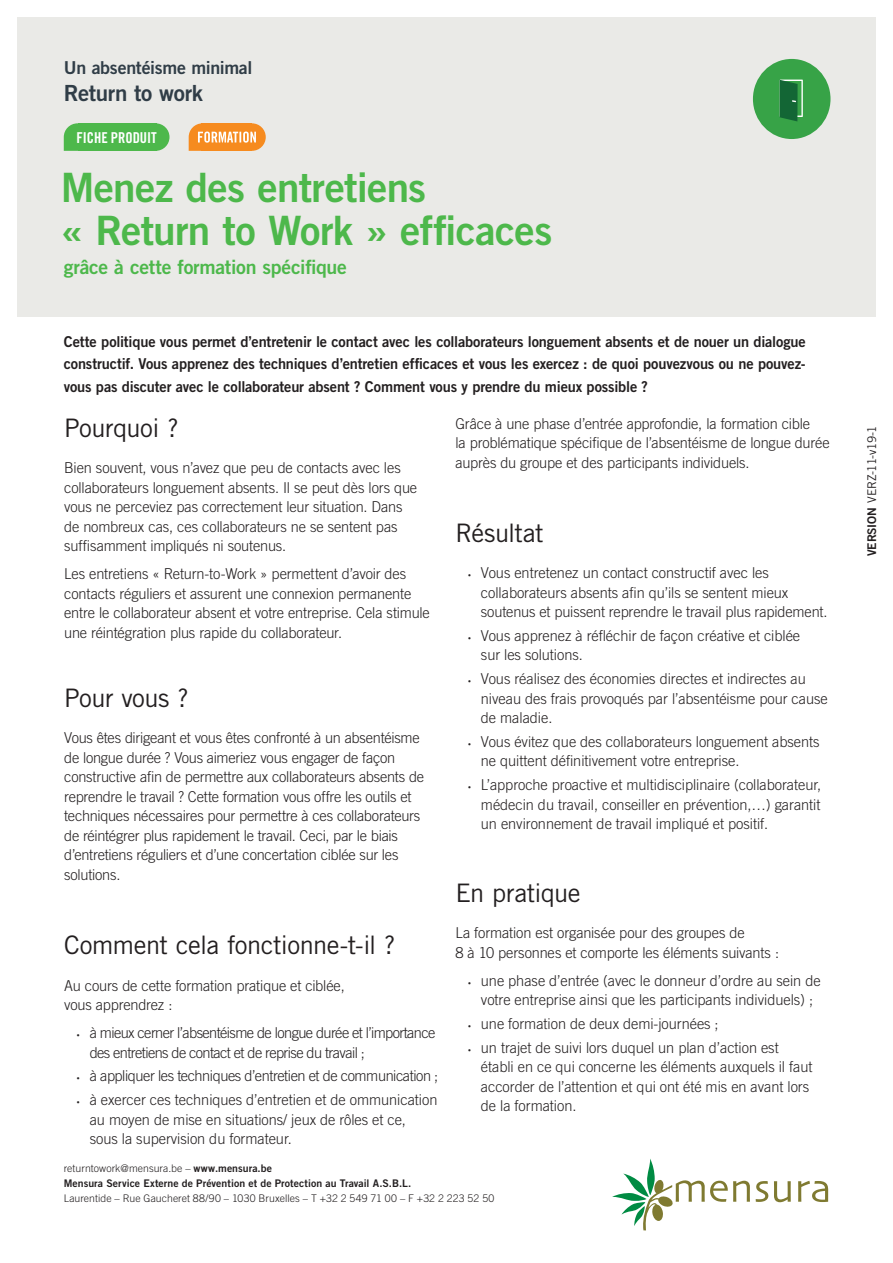
<style>
.page{position:relative;width:893px;height:1263px;background:#fff}
.page>*{position:absolute;margin:0;border:0;box-sizing:border-box;transform-origin:0 0}
.t1{font:40.5px/43.5px "Trade Gothic LT Bold Two";letter-spacing:-.015em;color:#4db84b}
.t2{font:25.5px "Trade Gothic LT";letter-spacing:-.02em;color:#231f20}
.t3{font:22.35px "Trade Gothic LT Bold Two";letter-spacing:-.015em;color:#303d47}
.t4{font:19.5px "Trade Gothic LT Bold Two";letter-spacing:-.015em;color:#4db84b}
.t5{font:17.85px "Trade Gothic LT Bold Two";letter-spacing:-.02em;color:#303d47}
.t6{font:300 15px/19.5px "Trade Gothic LT";letter-spacing:-.005em;color:#231f20}
.t7{font:15px/22.5px "Trade Gothic LT Bold Two";letter-spacing:-.01em;color:#231f20;text-align:justify}
.t8{font:300 15px/19.5px "Trade Gothic LT";letter-spacing:-.04em;color:#231f20}
.t9{font:300 15px "Trade Gothic LT";letter-spacing:-.03em;color:#231f20}
.t10{font:15px "Trade Gothic LT Bold Cond Twenty";letter-spacing:-.005em;color:#fff}
.t11{font:12px "Trade Gothic LT";letter-spacing:-.025em;color:#231f20}
.t12{font:300 10.5px "Trade Gothic LT";letter-spacing:.01em;color:#231f20}
.t13{font:10.5px "Trade Gothic LT Bold Two";letter-spacing:.005em;color:#231f20}
.s1{font-family:"Myriad Pro";font-weight:400;font-size:10.5px}
.s2{font-family:"Trade Gothic LT Bold Two";font-weight:400}
.s3{font-family:"Trade Gothic LT Bold Two"}
</style>
<div class="page">
<div style="left:17px;top:17px;width:859px;height:299px;background:#eaeae7"></div>
<svg style="left:756px;top:1181px;width:12px;height:21px"></svg>
<svg style="left:774px;top:1181px;width:17px;height:21px"></svg>
<svg style="left:798px;top:1181px;width:30px;height:21px"></svg>
<svg style="left:612px;top:1158px;width:138px;height:72px"></svg>
<div style="left:753px;top:59px;width:77px;height:80px;background:#37a347;border-radius:50%"></div>
<svg style="left:780px;top:80px;width:23px;height:41px"></svg>
<svg style="left:64px;top:123px;width:14px;height:28px"></svg>
<div style="left:142px;top:123px;width:27px;height:28px;background:#4db84b;border-radius:50%"></div>
<div style="left:78px;top:123px;width:78px;height:28px;background:#4db84b"></div>
<div style="left:238px;top:123px;width:28px;height:28px;background:#f68b1f;border-radius:50%"></div>
<svg style="left:189px;top:123px;width:67px;height:28px"></svg>
<p class="t5" style="left:64px;top:57px;width:190px">Un absentéisme minimal</p>
<h3 class="t3" style="left:64px;top:79px;width:140px">Return to work</h3>
<p class="t10" style="left:76px;top:129px;width:82px">FICHE PRODUIT</p>
<h1 class="t1" style="left:61px;top:165px;width:493px">Menez des entretiens<br>« Return to Work » efficaces</h1>
<h3 class="t4" style="left:64px;top:255px;width:285px">grâce à cette formation spécifique</h3>
<p class="t7" style="left:64px;top:330px;width:743px">Cette politique vous permet d’entretenir le contact avec les collaborateurs longuement absents et de nouer un dialogue constructif. Vous apprenez des techniques d’entretien efficaces et vous les exercez : de quoi pouvezvous ou ne pouvez&shy;vous pas discuter avec le collaborateur absent ? Comment vous y prendre du mieux possible ?</p>
<h2 class="t2" style="left:64px;top:412px;width:116px">Pourquoi ?</h2>
<p class="t6" style="left:64px;top:458px;width:355px">Bien souvent, vous n’avez que peu de contacts avec les collaborateurs longuement absents. Il se peut dès lors que vous ne perceviez pas correctement leur situation. Dans de nombreux cas, ces collaborateurs ne se sentent pas suffisamment impliqués ni soutenus.</p>
<p class="t6" style="left:64px;top:564px;width:367px">Les entretiens « Return-to-Work » permettent d’avoir des contacts réguliers et assurent une connexion permanente entre le collaborateur absent et votre entreprise. Cela stimule une réintégration plus rapide du collaborateur.</p>
<h2 class="t2" style="left:64px;top:682px;width:126px">Pour vous ?</h2>
<p class="t6" style="left:64px;top:728px;width:362px">Vous êtes dirigeant et vous êtes confronté à un absentéisme de longue durée ? Vous aimeriez vous engager de façon constructive afin de permettre aux collaborateurs absents de reprendre le travail ? Cette formation vous offre les outils et techniques nécessaires pour permettre à ces collaborateurs de réintégrer plus rapidement le travail. Ceci, par le biais d’entretiens réguliers et d’une concertation ciblée sur les solutions.</p>
<h2 class="t2" style="left:64px;top:930px;width:333px">Comment cela fonctionne-t-il ?</h2>
<p class="t6" style="left:64px;top:975px;width:282px">Au cours de cette formation pratique et ciblée, vous apprendrez :</p>
<p class="t8" style="left:90px;top:1023px;width:347px;text-indent:-13px"><span class="s1">•</span> à mieux cerner l’absentéisme de longue durée et l’importance des entretiens de contact et de reprise du travail ;</p>
<p class="t9" style="left:77px;top:1067px;width:363px"><span class="s1">•</span> à appliquer les techniques d’entretien et de communication ;</p>
<p class="t6" style="left:90px;top:1090px;width:349px;text-indent:-13px"><span class="s1">•</span> à exercer ces techniques d’entretien et de ommunication au moyen de mise en situations/ jeux de rôles et ce, sous la supervision du formateur.</p>
<p class="t6" style="left:455px;top:413px;width:376px">Grâce à une phase d’entrée approfondie, la formation cible<br>la problématique spécifique de l’absentéisme de longue durée auprès du groupe et des participants individuels.</p>
<h2 class="t2" style="left:455px;top:517px;width:90px">Résultat</h2>
<p class="t6" style="left:481px;top:563px;width:348px;text-indent:-13px"><span class="s1">•</span> Vous entretenez un contact constructif avec les collaborateurs absents afin qu’ils se sentent mieux soutenus et puissent reprendre le travail plus rapidement.</p>
<p class="t6" style="left:481px;top:625px;width:321px;text-indent:-13px"><span class="s1">•</span> Vous apprenez à réfléchir de façon créative et ciblée sur les solutions.</p>
<p class="t6" style="left:481px;top:669px;width:348px;text-indent:-13px"><span class="s1">•</span> Vous réalisez des économies directes et indirectes au niveau des frais provoqués par l’absentéisme pour cause de maladie.</p>
<p class="t6" style="left:481px;top:731px;width:340px;text-indent:-13px"><span class="s1">•</span> Vous évitez que des collaborateurs longuement absents ne quittent définitivement votre entreprise.</p>
<p class="t6" style="left:481px;top:775px;width:342px;text-align:justify;text-indent:-13px"><span class="s1">•</span> L’approche proactive et multidisciplinaire (collaborateur, médecin du travail, conseiller en prévention,…) garantit un environnement de travail impliqué et positif.</p>
<h2 class="t2" style="left:455px;top:877px;width:127px">En pratique</h2>
<p class="t6" style="left:455px;top:923px;width:325px">La formation est organisée pour des groupes de<br>8 à 10 personnes et comporte les éléments suivants :</p>
<p class="t6" style="left:468px;top:970px;width:354px;text-align:center"><span class="s1">•</span> une phase d’entrée (avec le donneur d’ordre au sein de votre entreprise ainsi que les participants individuels) ;</p>
<p class="t6" style="left:468px;top:1013px;width:252px"><span class="s1">•</span> une formation de deux demi-journées ;</p>
<p class="t6" style="left:481px;top:1037px;width:333px;text-indent:-13px"><span class="s1">•</span> un trajet de suivi lors duquel un plan d’action est établi en ce qui concerne les éléments auxquels il faut accorder de l’attention et qui ont été mis en avant lors de la formation.</p>
<p class="t12" style="left:64px;top:1162px;width:210px">returntowork@mensura.be – <span class="s2">www.mensura.be</span></p>
<p class="t13" style="left:64px;top:1176px;width:349px">Mensura Service Externe de Prévention et de Protection au Travail A.S.B.L.</p>
<p class="t12" style="left:64px;top:1192px;width:432px">Laurentide – Rue Gaucheret 88/90 – 1030 Bruxelles – T +32 2 549 71 00 – F +32 2 223 52 50</p>
<p class="t11" style="left:865px;top:556px;width:133px;rotate:-90deg"><span class="s3">VERSION</span> VERZ-11-v19-1</p>
</div>
